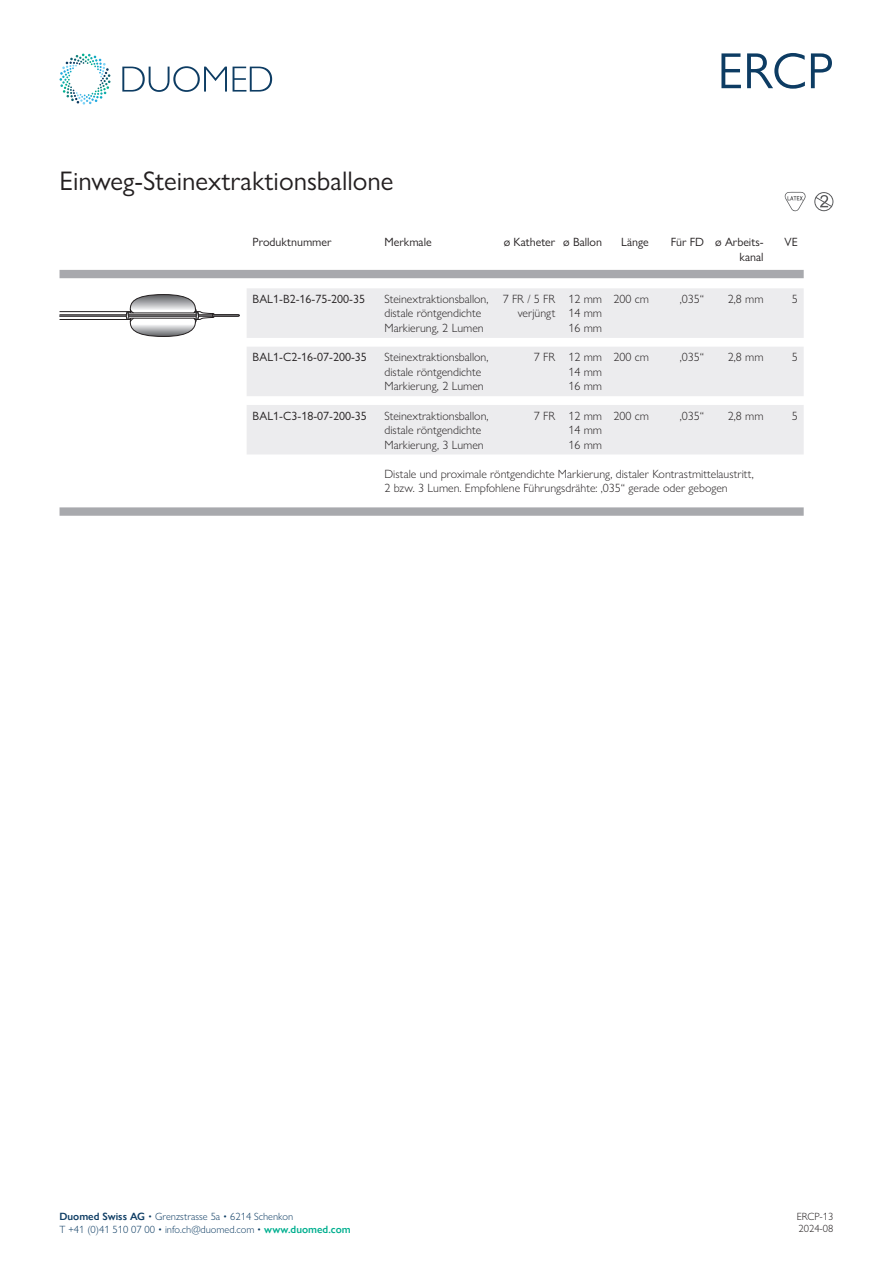
<style>
.page{position:relative;width:893px;height:1263px;background:#fff}
.page>*{position:absolute;margin:0;border:0;box-sizing:border-box;transform-origin:0 0}
.t1{font:51px "Gill Sans Nova";color:#0d3c63}
.Titel2{font:27px "Gill Sans Nova";color:#231f20}
.t2{font:300 12px/14.4px "Gill Sans Nova";color:#231f20}
.t3{font:12px/14.4px "Gill Sans Nova";color:#231f20;text-align:right}
.t4{font:300 10.5px/13.2px "Gill Sans Nova";color:#0d3c63}
.t5{font:300 10.5px/12.6px "Gill Sans Nova";color:#231f20}
.s1{font-weight:600}
.s2{font-weight:600;color:#01af8f}
</style>
<div class="page">
<svg style="left:60px;top:54px;width:51px;height:51px"></svg>
<svg style="left:122px;top:66px;width:150px;height:26px"></svg>
<svg style="left:785px;top:192px;width:21px;height:19px"></svg>
<svg style="left:814px;top:192px;width:19px;height:19px"></svg>
<svg style="left:60px;top:270px;width:744px;height:246px"></svg>
<svg style="left:247px;top:288px;width:557px;height:166px;background:#eeeeef"></svg>
<svg style="left:59px;top:294px;width:181px;height:43px"></svg>
<p class="Titel2" style="left:60px;top:164px;width:335px">Einweg-Steinextraktionsballone</p>
<h1 class="t1" style="left:718px;top:40px;width:117px">ERCP</h1>
<p class="t3" style="left:253px;top:235px;width:81px">Produktnummer</p>
<p class="t3" style="left:384px;top:235px;width:49px">Merkmale</p>
<p class="t3" style="left:504px;top:235px;width:53px">ø Katheter</p>
<p class="t3" style="left:563px;top:235px;width:40px">ø Ballon</p>
<p class="t3" style="left:621px;top:235px;width:29px">Länge</p>
<p class="t3" style="left:671px;top:235px;width:35px">Für FD</p>
<p class="t3" style="left:715px;top:235px;width:50px">ø Arbeits&shy;kanal</p>
<p class="t3" style="left:784px;top:235px;width:15px">VE</p>
<p class="t3" style="left:253px;top:292px;width:114px">BAL1-B2-16-75-200-35</p>
<p class="t2" style="left:384px;top:292px;width:106px">Steinextraktionsballon, distale röntgendichte<br>Markierung, 2 Lumen</p>
<p class="t2" style="left:503px;top:292px;width:54px;text-align:right">7 FR / 5 FR verjüngt</p>
<p class="t2" style="left:568px;top:292px;width:35px">12 mm</p>
<p class="t2" style="left:613px;top:292px;width:37px">200 cm</p>
<p class="t2" style="left:680px;top:292px;width:26px">,035“</p>
<p class="t2" style="left:728px;top:292px;width:37px">2,8 mm</p>
<p class="t2" style="left:792px;top:292px;width:7px">5</p>
<p class="t2" style="left:568px;top:306px;width:35px">14 mm</p>
<p class="t2" style="left:568px;top:320px;width:35px">16 mm</p>
<p class="t3" style="left:253px;top:350px;width:116px">BAL1-C2-16-07-200-35</p>
<p class="t2" style="left:384px;top:350px;width:106px">Steinextraktionsballon, distale röntgendichte<br>Markierung, 2 Lumen</p>
<p class="t2" style="left:534px;top:350px;width:23px">7 FR</p>
<p class="t2" style="left:568px;top:350px;width:35px">12 mm</p>
<p class="t2" style="left:568px;top:364px;width:35px">14 mm</p>
<p class="t2" style="left:568px;top:379px;width:35px">16 mm</p>
<p class="t3" style="left:253px;top:408px;width:116px">BAL1-C3-18-07-200-35</p>
<p class="t2" style="left:384px;top:408px;width:106px">Steinextraktionsballon, distale röntgendichte<br>Markierung, 3 Lumen</p>
<p class="t2" style="left:534px;top:408px;width:23px">7 FR</p>
<p class="t2" style="left:568px;top:408px;width:35px">12 mm</p>
<p class="t2" style="left:568px;top:423px;width:35px">14 mm</p>
<p class="t2" style="left:568px;top:437px;width:35px">16 mm</p>
<p class="t2" style="left:613px;top:350px;width:37px">200 cm</p>
<p class="t2" style="left:680px;top:350px;width:26px">,035“</p>
<p class="t2" style="left:728px;top:350px;width:37px">2,8 mm</p>
<p class="t2" style="left:792px;top:350px;width:7px">5</p>
<p class="t2" style="left:613px;top:408px;width:37px">200 cm</p>
<p class="t2" style="left:680px;top:408px;width:26px">,035“</p>
<p class="t2" style="left:728px;top:408px;width:37px">2,8 mm</p>
<p class="t2" style="left:792px;top:408px;width:7px">5</p>
<p class="t2" style="left:384px;top:467px;width:371px">Distale und proximale röntgendichte Markierung, distaler Kontrastmittelaustritt,<br>2 bzw. 3 Lumen. Empfohlene Führungsdrähte: ,035“ gerade oder gebogen</p>
<p class="t4" style="left:60px;top:1209px;width:293px"><span class="s1">Duomed Swiss AG</span> • Grenzstrasse 5a • 6214 Schenkon<br>T +41 (0)41 510 07 00 • info.ch@duomed.com • <span class="s2">www.duomed.com</span></p>
<p class="t5" style="left:797px;top:1209px;width:38px">ERCP-13<br>2024-08</p>
</div>
